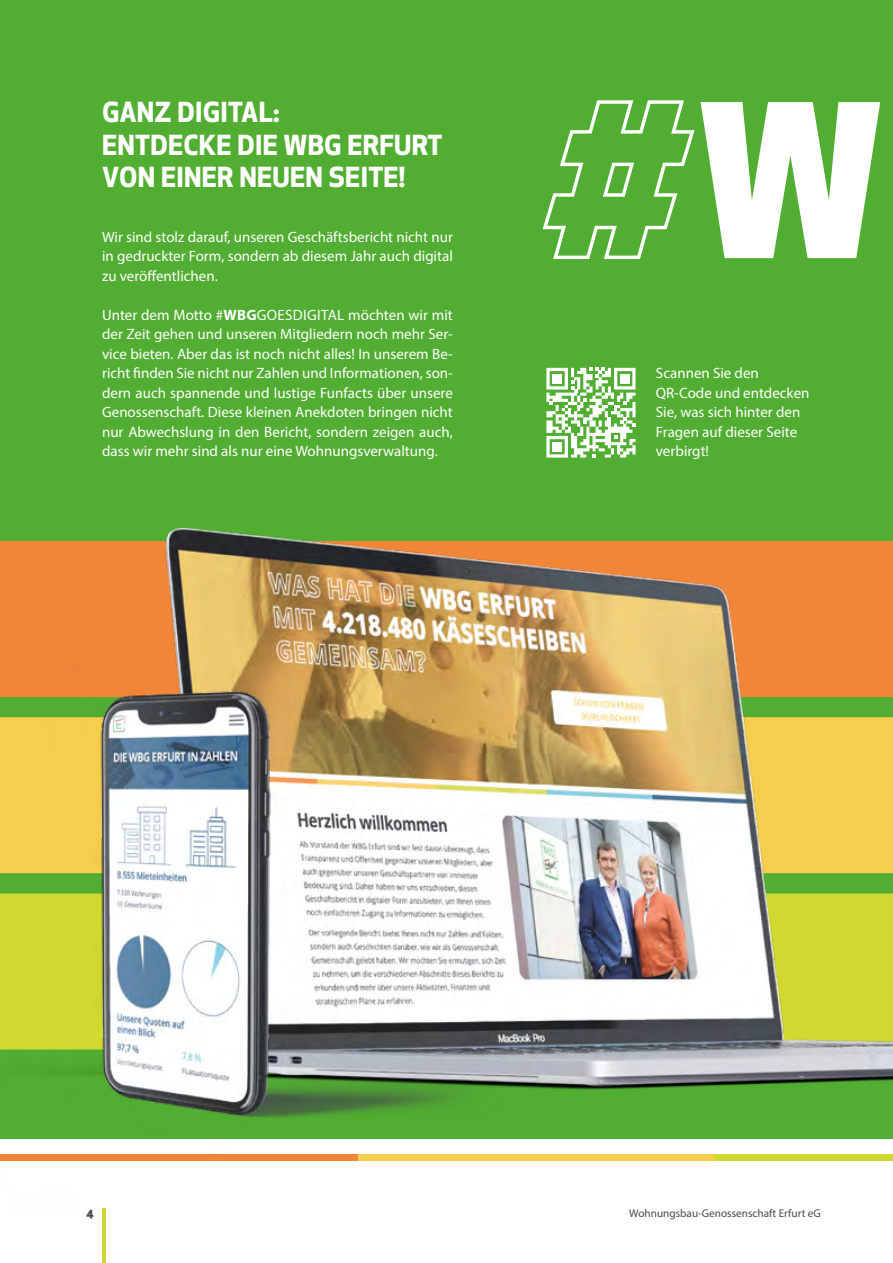
<style>
.page{position:relative;width:893px;height:1263px;background:#fff}
.page>*{position:absolute;margin:0;border:0;box-sizing:border-box;transform-origin:0 0}
.t1{font:700 27px/32.4px "Apex New";letter-spacing:.01em;color:#fff}
.t2{font:15px/19.5px "Myriad Pro";color:#fff;text-align:justify}
.t3{font:11.25px "Myriad Pro";color:#4b4a49}
.t4{font:800 11.25px "Apex New";color:#4a4a49}
.s1{font-weight:700}
</style>
<div class="page">
<hr style="left:102px;top:1208px;width:3px;height:55px;background:#d1d830">
<div style="left:0;top:0;width:893px;height:1139px;background:#52ae32"></div>
<svg style="left:542px;top:100px;width:339px;height:159px"></svg>
<img style="left:0;top:527px;width:893px;height:634px">
<img style="left:0;top:579px;width:513px;height:637px">
<svg style="left:546px;top:368px;width:89px;height:90px"></svg>
<div style="left:553px;top:374px;width:9px;height:9px;background:#fff"></div>
<div style="left:620px;top:374px;width:9px;height:9px;background:#fff"></div>
<div style="left:553px;top:442px;width:9px;height:9px;background:#fff"></div>
<h1 class="t1" style="left:102px;top:95px;width:342px">GANZ DIGITAL:<br>ENTDECKE DIE WBG ERFURT<br>VON EINER NEUEN SEITE!</h1>
<p class="t2" style="left:102px;top:227px;width:352px">Wir sind stolz darauf, unseren Geschäftsbericht nicht nur in gedruckter Form, sondern ab diesem Jahr auch digital zu veröffentlichen.</p>
<p class="t2" style="left:102px;top:305px;width:352px">Unter dem Motto #<span class="s1">WBG</span>GOESDIGITAL möchten wir mit der Zeit gehen und unseren Mitgliedern noch mehr Ser&shy;vice bieten. Aber das ist noch nicht alles! In unserem Be&shy;richt finden Sie nicht nur Zahlen und Informationen, son&shy;dern auch spannende und lustige Funfacts über unsere Genossenschaft. Diese kleinen Anekdoten bringen nicht nur Abwechslung in den Bericht, sondern zeigen auch, dass wir mehr sind als nur eine Wohnungsverwaltung.</p>
<p class="t2" style="left:656px;top:363px;width:155px;text-align:left">Scannen Sie den<br>QR-Code und entdecken<br>Sie, was sich hinter den<br>Fragen auf dieser Seite verbirgt!</p>
<p class="t4" style="left:86px;top:1205px;width:9px">4</p>
<p class="t3" style="left:629px;top:1206px;width:193px">Wohnungsbau-Genossenschaft Erfurt eG</p>
</div>
